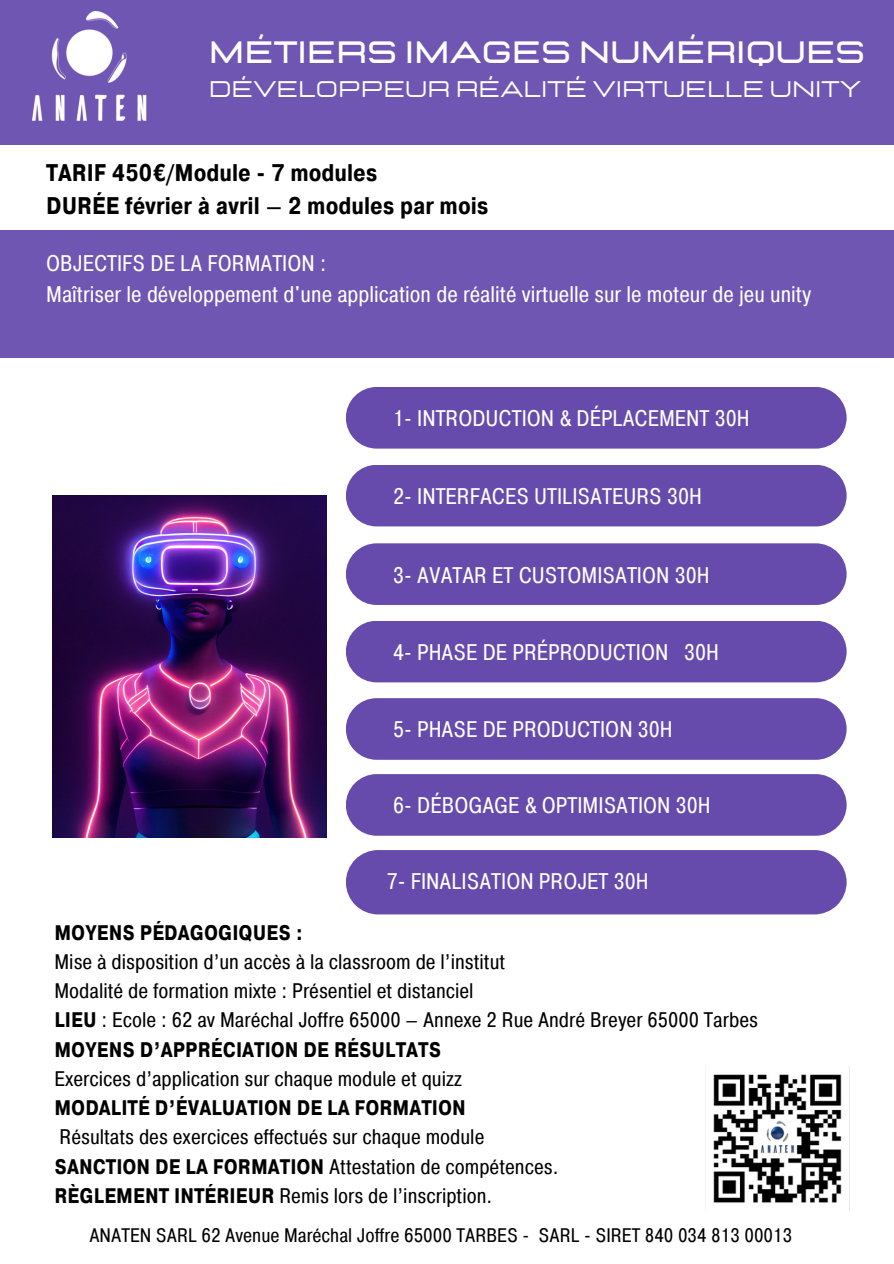
<style>
.page{position:relative;width:894px;height:1264px;background:#fff}
.page>*{position:absolute;margin:0;border:0;box-sizing:border-box;transform-origin:0 0}
.t1{font:700 30.75px "Lastica";color:#fff}
.t2{font:700 24px "Pragmatica Cond";color:#000}
.t3{font:22.5px "Pragmatica Cond";color:#fff}
.t4{font:22.5px "Lastica";color:#fff}
.t5{font:21px "Pragmatica Cond";color:#000}
.t6{font:700 21px "Pragmatica Cond";color:#000}
.t7{font:19.5px "Pragmatica Cond";color:#000}
.s1{font-weight:700}
</style>
<div class="page">
<div style="left:0;top:0;width:893px;height:144px;background:#6f56b2"></div>
<img style="left:32px;top:11px;width:114px;height:134px">
<div style="left:0;top:230px;width:893px;height:128px;background:#6f56b2"></div>
<div style="left:346px;top:387px;width:500px;height:61px;background:#664bad;border-radius:31px"></div>
<div style="left:346px;top:543px;width:500px;height:62px;background:#664bad;border-radius:31px"></div>
<div style="left:346px;top:465px;width:500px;height:61px;background:#664bad;border-radius:31px"></div>
<div style="left:346px;top:620px;width:500px;height:62px;background:#664bad;border-radius:31px"></div>
<div style="left:346px;top:698px;width:500px;height:61px;background:#664bad;border-radius:31px"></div>
<div style="left:346px;top:774px;width:500px;height:61px;background:#664bad;border-radius:31px"></div>
<div style="left:346px;top:850px;width:500px;height:64px;background:#664bad"></div>
<img style="left:52px;top:495px;width:274px;height:342px">
<img style="left:713px;top:1074px;width:129px;height:129px">
<p class="t1" style="left:209px;top:37px;width:657px">MÉTIERS IMAGES NUMÉRIQUES</p>
<p class="t4" style="left:209px;top:78px;width:653px">DÉVELOPPEUR RÉALITÉ VIRTUELLE UNITY</p>
<p class="t2" style="left:46px;top:157px;width:333px">TARIF 450€/Module - 7 modules</p>
<p class="t2" style="left:46px;top:190px;width:444px">DURÉE février à avril – 2 modules par mois</p>
<p class="t3" style="left:46px;top:248px;width:281px">OBJECTIFS DE LA FORMATION :</p>
<p class="t3" style="left:46px;top:280px;width:766px">Maîtriser le développement d'une application de réalité virtuelle sur le moteur de jeu unity</p>
<p class="t3" style="left:393px;top:403px;width:358px">1- INTRODUCTION &amp; DÉPLACEMENT 30H</p>
<p class="t3" style="left:393px;top:481px;width:310px">2- INTERFACES UTILISATEURS 30H</p>
<p class="t3" style="left:393px;top:560px;width:318px">3- AVATAR ET CUSTOMISATION 30H</p>
<p class="t3" style="left:393px;top:637px;width:327px">4- PHASE DE PRÉPRODUCTION 30H</p>
<p class="t3" style="left:393px;top:714px;width:281px">5- PHASE DE PRODUCTION 30H</p>
<p class="t3" style="left:393px;top:790px;width:319px">6- DÉBOGAGE &amp; OPTIMISATION 30H</p>
<p class="t3" style="left:386px;top:866px;width:263px">7- FINALISATION PROJET 30H</p>
<p class="t6" style="left:54px;top:918px;width:250px">MOYENS PÉDAGOGIQUES :</p>
<p class="t5" style="left:54px;top:947px;width:452px">Mise à disposition d’un accès à la classroom de l’institut</p>
<p class="t5" style="left:54px;top:976px;width:420px">Modalité de formation mixte : Présentiel et distanciel</p>
<p class="t5" style="left:54px;top:1006px;width:704px"><span class="s1">LIEU</span> : Ecole : 62 av Maréchal Joffre 65000 – Annexe 2 Rue André Breyer 65000 Tarbes</p>
<p class="t6" style="left:54px;top:1035px;width:388px">MOYENS D’APPRÉCIATION DE RÉSULTATS</p>
<p class="t5" style="left:54px;top:1064px;width:409px">Exercices d’application sur chaque module et quizz</p>
<p class="t6" style="left:54px;top:1093px;width:412px">MODALITÉ D’ÉVALUATION DE LA FORMATION</p>
<p class="t5" style="left:59px;top:1123px;width:426px">Résultats des exercices effectués sur chaque module</p>
<p class="t5" style="left:54px;top:1152px;width:505px"><span class="s1">SANCTION DE LA FORMATION</span> Attestation de compétences.</p>
<p class="t5" style="left:54px;top:1181px;width:439px"><span class="s1">RÈGLEMENT INTÉRIEUR</span> Remis lors de l’inscription.</p>
<p class="t7" style="left:89px;top:1221px;width:704px">ANATEN SARL 62 Avenue Maréchal Joffre 65000 TARBES - SARL - SIRET 840 034 813 00013</p>
</div>
